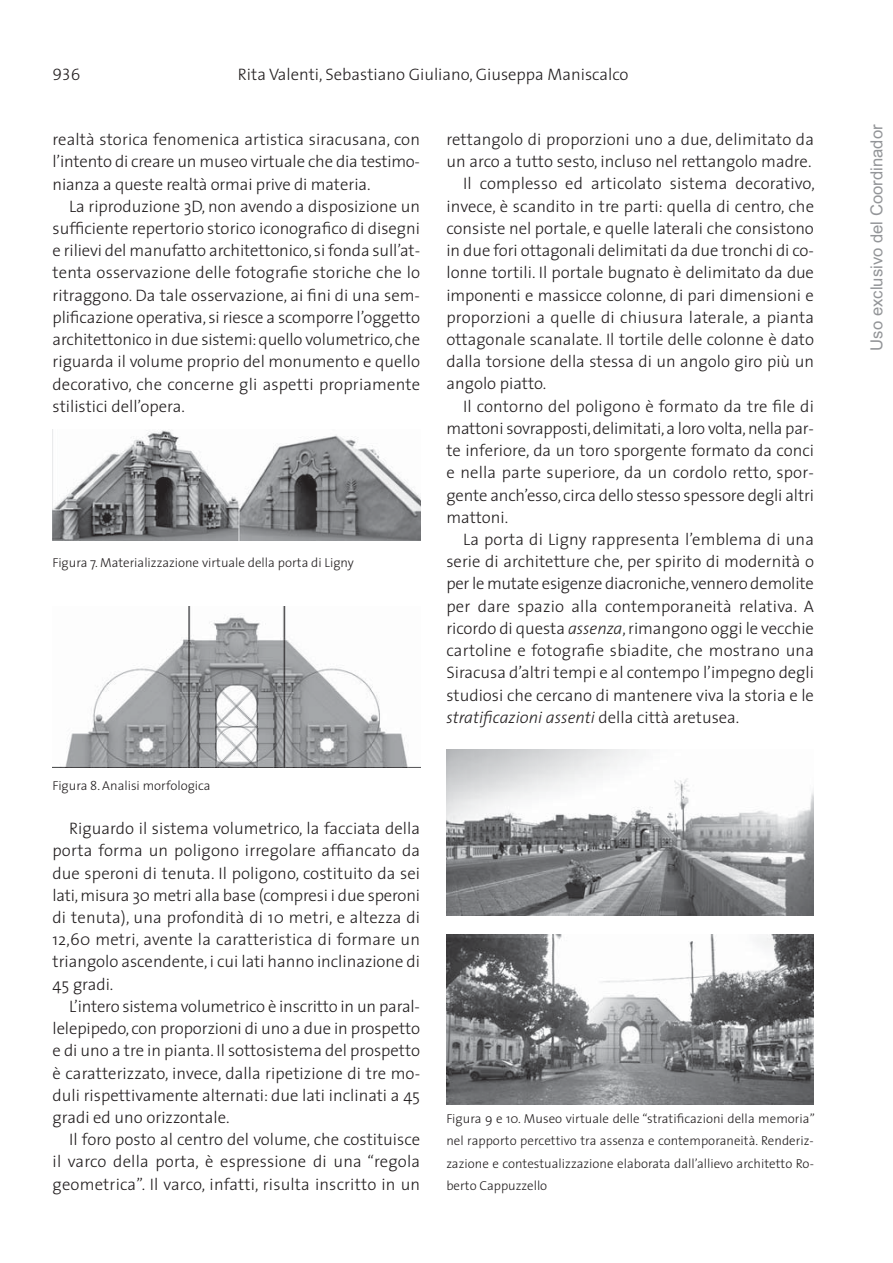
<style>
.page{position:relative;width:893px;height:1263px;background:#fff}
.page>*{position:absolute;margin:0;border:0;box-sizing:border-box;transform-origin:0 0}
.t1{font:300 16.65px/22.2px "The Sans";color:#231f20;text-align:justify}
.t2{font:italic 300 16.65px "The Sans";color:#231f20}
.t3{font:16.65px "Arial";color:#939598}
.t4{font:16.65px "The Sans Light Caps";color:#231f20}
.t5{font:300 12.9px/22.2px "The Sans";color:#231f20;text-align:justify}
.s1{font-style:italic}
.s2{font-style:normal}
</style>
<div class="page">
<img style="left:53px;top:430px;width:367px;height:111px">
<img style="left:53px;top:607px;width:367px;height:160px">
<img style="left:446px;top:749px;width:368px;height:167px">
<img style="left:446px;top:935px;width:368px;height:170px">
<p class="t4" style="left:53px;top:61px;width:29px">936</p>
<p class="t1" style="left:238px;top:65px;width:392px">Rita Valenti, Sebastiano Giuliano, Giuseppa Maniscalco</p>
<p class="t1" style="left:53px;top:130px;width:369px">realtà storica fenomenica artistica siracusana, con l’intento di creare un museo virtuale che dia testimo - nianza a queste realtà ormai prive di materia.</p>
<p class="t1" style="left:53px;top:197px;width:369px;text-indent:17px">La riproduzione 3D, non avendo a disposizione un sufficiente repertorio storico iconografico di disegni e rilievi del manufatto architettonico, si fonda sull’at - tenta osservazione delle fotografie storiche che lo ritraggono. Da tale osservazione, ai fini di una sem - plificazione operativa, si riesce a scomporre l’oggetto architettonico in due sistemi: quello volumetrico, che riguarda il volume proprio del monumento e quello decorativo, che concerne gli aspetti propriamente stilistici dell’opera.</p>
<p class="t5" style="left:53px;top:553px;width:303px">Figura 7. Materializzazione virtuale della porta di Ligny</p>
<p class="t5" style="left:53px;top:776px;width:160px">Figura 8. Analisi morfologica</p>
<p class="t1" style="left:53px;top:819px;width:369px;text-indent:17px">Riguardo il sistema volumetrico, la facciata della porta forma un poligono irregolare affiancato da due speroni di tenuta. Il poligono, costituito da sei lati, misura 30 metri alla base (compresi i due speroni di tenuta), una profondità di 10 metri, e altezza di 12,60 metri, avente la caratteristica di formare un triangolo ascendente, i cui lati hanno inclinazione di 45 gradi.</p>
<p class="t1" style="left:53px;top:997px;width:369px;text-indent:17px">L’intero sistema volumetrico è inscritto in un paral - lelepipedo, con proporzioni di uno a due in prospetto e di uno a tre in pianta. Il sottosistema del prospetto è caratterizzato, invece, dalla ripetizione di tre mo - duli rispettivamente alternati: due lati inclinati a 45 gradi ed uno orizzontale.</p>
<p class="t1" style="left:53px;top:1130px;width:369px;text-indent:17px">Il foro posto al centro del volume, che costituisce il varco della porta, è espressione di una “regola geometrica”. Il varco, infatti, risulta inscritto in un</p>
<p class="t1" style="left:446px;top:130px;width:369px">rettangolo di proporzioni uno a due, delimitato da</p>
<p class="t1" style="left:446px;top:152px;width:367px">un arco a tutto sesto, incluso nel rettangolo madre.</p>
<p class="t1" style="left:463px;top:174px;width:353px">Il complesso ed articolato sistema decorativo,</p>
<p class="t1" style="left:446px;top:197px;width:369px">invece, è scandito in tre parti: quella di centro, che</p>
<p class="t1" style="left:446px;top:219px;width:369px">consiste nel portale, e quelle laterali che consistono</p>
<p class="t1" style="left:446px;top:241px;width:369px">in due fori ottagonali delimitati da due tronchi di co -</p>
<p class="t1" style="left:446px;top:263px;width:369px">lonne tortili. Il portale bugnato è delimitato da due</p>
<p class="t1" style="left:446px;top:286px;width:369px">imponenti e massicce colonne, di pari dimensioni e</p>
<p class="t1" style="left:446px;top:308px;width:369px">proporzioni a quelle di chiusura laterale, a pianta</p>
<p class="t1" style="left:446px;top:330px;width:369px">ottagonale scanalate. Il tortile delle colonne è dato</p>
<p class="t1" style="left:446px;top:352px;width:369px">dalla torsione della stessa di un angolo giro più un</p>
<p class="t1" style="left:446px;top:374px;width:101px">angolo piatto.</p>
<p class="t1" style="left:463px;top:397px;width:352px">Il contorno del poligono è formato da tre file di</p>
<p class="t1" style="left:446px;top:419px;width:369px">mattoni sovrapposti, delimitati, a loro volta, nella par -</p>
<p class="t1" style="left:446px;top:441px;width:369px">te inferiore, da un toro sporgente formato da conci</p>
<p class="t1" style="left:446px;top:463px;width:369px">e nella parte superiore, da un cordolo retto, spor -</p>
<p class="t1" style="left:446px;top:486px;width:369px">gente anch’esso, circa dello stesso spessore degli altri</p>
<p class="t1" style="left:446px;top:508px;width:63px">mattoni.</p>
<p class="t1" style="left:463px;top:530px;width:352px">La porta di Ligny rappresenta l’emblema di una</p>
<p class="t1" style="left:446px;top:552px;width:369px">serie di architetture che, per spirito di modernità o</p>
<p class="t1" style="left:446px;top:574px;width:369px">per le mutate esigenze diacroniche, vennero demolite</p>
<p class="t1" style="left:446px;top:597px;width:369px">per dare spazio alla contemporaneità relativa. A</p>
<p class="t1" style="left:446px;top:619px;width:369px">ricordo di questa <span class="s1">assenza</span>, rimangono oggi le vecchie</p>
<p class="t1" style="left:446px;top:641px;width:369px">cartoline e fotografie sbiadite, che mostrano una</p>
<p class="t1" style="left:446px;top:663px;width:369px">Siracusa d’altri tempi e al contempo l’impegno degli</p>
<p class="t1" style="left:446px;top:686px;width:369px">studiosi che cercano di mantenere viva la storia e le</p>
<p class="t2" style="left:446px;top:711px;width:294px">stratificazioni assenti <span class="s2">della città aretusea.</span></p>
<p class="t5" style="left:446px;top:1109px;width:370px">Figura 9 e 10. Museo virtuale delle “stratificazioni della memoria” nel rapporto percettivo tra assenza e contemporaneità. Renderiz&shy;zazione e contestualizzazione elaborata dall’allievo architetto Ro&shy;berto Cappuzzello</p>
<p class="t3" style="left:867px;top:351px;width:228px;rotate:-90deg">Uso exclusivo del Coordinador</p>
</div>
